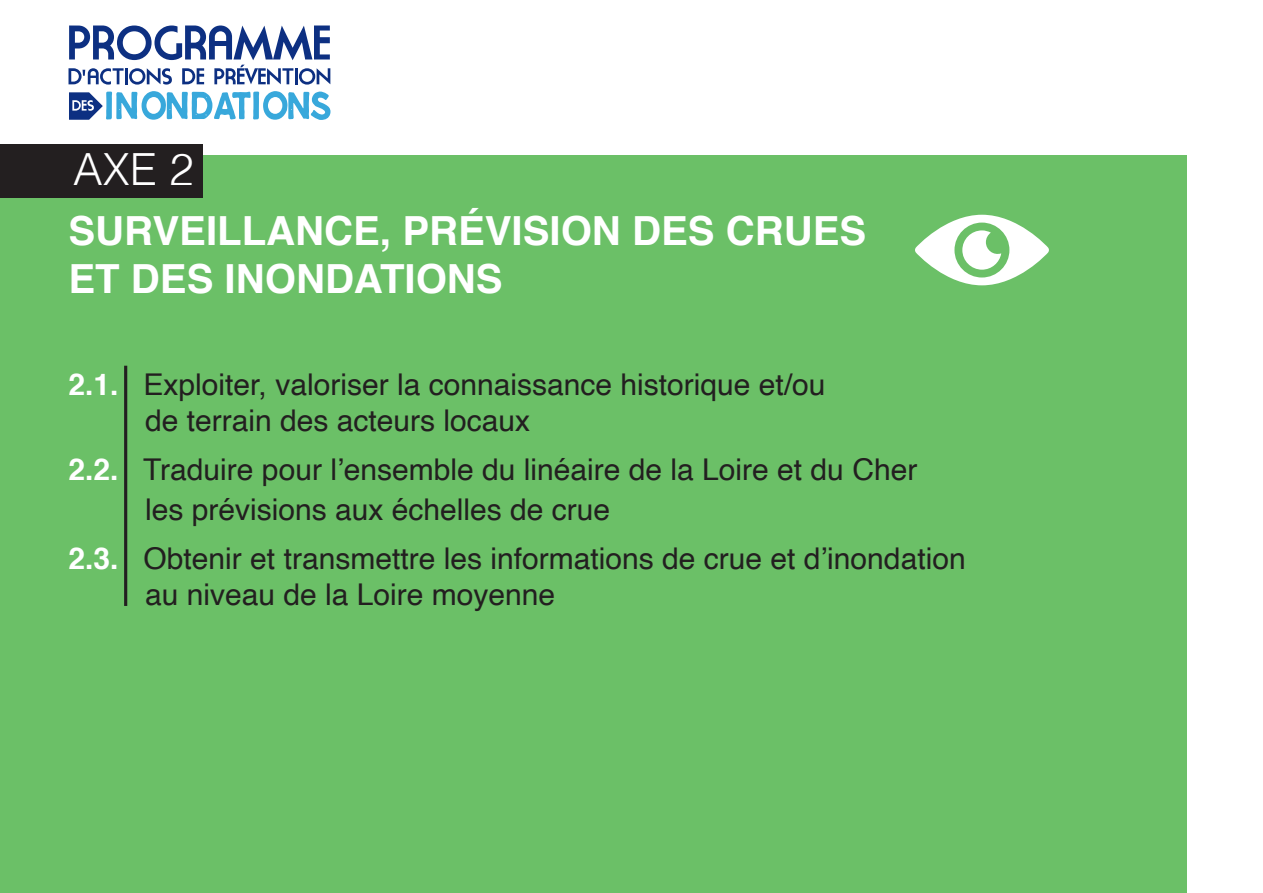
<style>
.page{position:relative;width:1263px;height:893px;background:#fff}
.page>*{position:absolute;margin:0;border:0;box-sizing:border-box;transform-origin:0 0}
.t1{font:300 44.4px "Helvetica";color:#fff}
.t2{font:700 40.2px/48.2px "Helvetica";color:#fff}
.t3{font:30px "Helvetica";color:#231f20}
.s1{font-weight:700;color:#fff}
</style>
<div class="page">
<div style="left:0;top:155px;width:1186px;height:738px;background:#6bc067"></div>
<hr style="left:124px;top:366px;width:3px;height:240px;background:#231f20">
<div style="left:0;top:145px;width:203px;height:53px;background:#231f20"></div>
<svg style="left:915px;top:215px;width:134px;height:70px"></svg>
<svg style="left:69px;top:91px;width:261px;height:29px"></svg>
<svg style="left:69px;top:26px;width:261px;height:59px"></svg>
<p class="t1" style="left:73px;top:132px;width:122px">AXE 2</p>
<p class="t2" style="left:69px;top:207px;width:799px">SURVEILLANCE, PRÉVISION DES CRUES<br>ET DES INONDATIONS</p>
<p class="t3" style="left:69px;top:362px;width:759px"><span class="s1">2.1.</span> Exploiter, valoriser la connaissance historique et/ou</p>
<p class="t3" style="left:145px;top:398px;width:387px">de terrain des acteurs locaux</p>
<p class="t3" style="left:69px;top:446px;width:850px"><span class="s1">2.2.</span> Traduire pour l’ensemble du linéaire de la Loire et du Cher</p>
<p class="t3" style="left:145px;top:487px;width:467px">les prévisions aux échelles de crue</p>
<p class="t3" style="left:69px;top:535px;width:899px"><span class="s1">2.3.</span> Obtenir et transmettre les informations de crue et d’inondation</p>
<p class="t3" style="left:145px;top:571px;width:412px">au niveau de la Loire moyenne</p>
</div>
